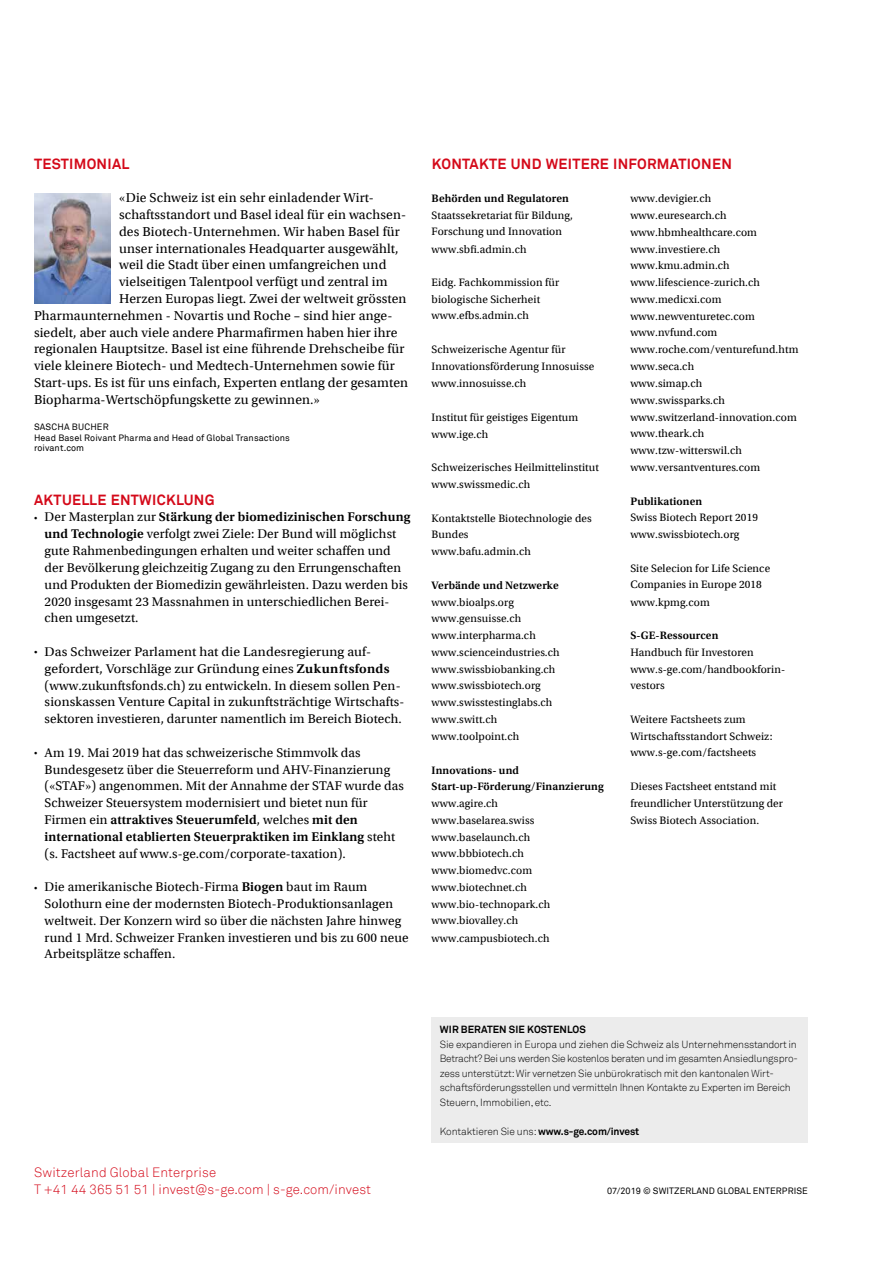
<style>
.page{position:relative;width:893px;height:1263px;background:#fff}
.page>*{position:absolute;margin:0;border:0;box-sizing:border-box;transform-origin:0 0}
.t1{font:14.4px "Akkurat S GE Bold";letter-spacing:.02em;color:#d40919}
.t2{font:13.5px "Utopia S GE Regular";letter-spacing:.01em;color:#000}
.t3{font:13.2px/16.8px "Utopia S GE Regular";letter-spacing:.01em;color:#000}
.t4{font:13.2px/16.8px "Utopia S GE Regular";letter-spacing:.01em;color:#000;scale:1.04 1}
.t5{font:13.2px/16.8px "Utopia S GE Semibold";letter-spacing:.01em;color:#000}
.t6{font:13.2px/16.8px "Akkurat S GE Light";letter-spacing:.01em;color:#d40919}
.t7{font:11.25px/16.8px "Utopia S GE Regular";letter-spacing:.01em;color:#000}
.t8{font:11.25px/16.8px "Utopia S GE Semibold";letter-spacing:.01em;color:#000}
.t9{font:10.2px/14.5px "Akkurat S GE Light";letter-spacing:-.02em;color:#000}
.t10{font:10.2px "Akkurat S GE Bold";letter-spacing:.01em;color:#000}
.t11{font:9px/10.4px "Akkurat S GE Regular";letter-spacing:.01em;color:#000}
.s1{font-family:"Utopia S GE Regular";font-size:8.25px}
.s2{font-family:"Utopia S GE Regular"}
.s3{font-family:"Utopia S GE Semibold"}
.s4{font-size:8.25px}
.s5{font-family:"Akkurat S GE Bold"}
</style>
<div class="page">
<img style="left:34px;top:193px;width:77px;height:110px">
<div style="left:432px;top:1017px;width:376px;height:126px;background:#ececec"></div>
<p class="t1" style="left:34px;top:153px;width:97px">TESTIMONIAL</p>
<p class="t2" style="left:119px;top:188px;width:256px">«Die Schweiz ist ein sehr einladender Wirt-</p>
<p class="t2" style="left:119px;top:205px;width:289px">schaftsstandort und Basel ideal für ein wachsen-</p>
<p class="t2" style="left:119px;top:222px;width:282px">des Biotech-Unternehmen. Wir haben Basel für</p>
<p class="t2" style="left:119px;top:239px;width:281px">unser internationales Headquarter ausgewählt,</p>
<p class="t2" style="left:119px;top:256px;width:269px">weil die Stadt über einen umfangreichen und</p>
<p class="t2" style="left:119px;top:272px;width:270px">vielseitigen Talentpool verfügt und zentral im</p>
<p class="t2" style="left:119px;top:289px;width:289px">Herzen Europas liegt. Zwei der weltweit grössten</p>
<p class="t2" style="left:34px;top:306px;width:360px">Pharmaunternehmen - Novartis und Roche – sind hier ange-</p>
<p class="t2" style="left:34px;top:323px;width:365px">siedelt, aber auch viele andere Pharmafirmen haben hier ihre</p>
<p class="t2" style="left:34px;top:340px;width:372px">regionalen Hauptsitze. Basel ist eine führende Drehscheibe für</p>
<p class="t2" style="left:34px;top:356px;width:362px">viele kleinere Biotech- und Medtech-Unternehmen sowie für</p>
<p class="t2" style="left:34px;top:373px;width:376px">Start-ups. Es ist für uns einfach, Experten entlang der gesamten</p>
<p class="t2" style="left:34px;top:390px;width:287px">Biopharma-Wertschöpfungskette zu gewinnen.»</p>
<p class="t11" style="left:34px;top:422px;width:257px">SASCHA BUCHER<br>Head Basel Roivant Pharma and Head of Global Transactions roivant.com</p>
<p class="t1" style="left:34px;top:489px;width:182px">AKTUELLE ENTWICKLUNG</p>
<p class="t5" style="left:34px;top:508px;width:378px"><span class="s1">•</span> <span class="s2">Der Masterplan zur</span> Stärkung der biomedizinischen Forschung</p>
<p class="t3" style="left:45px;top:525px;width:365px"><span class="s3">und Technologie</span> verfolgt zwei Ziele: Der Bund will möglichst gute Rahmenbedingungen erhalten und weiter schaffen und der Bevölkerung gleichzeitig Zugang zu den Errungenschaften und Produkten der Biomedizin gewährleisten. Dazu werden bis 2020 insgesamt 23 Massnahmen in unterschiedlichen Berei&shy;chen umgesetzt.</p>
<p class="t4" style="left:45px;top:642px;width:347px;text-indent:-11px"><span class="s4">•</span> Das Schweizer Parlament hat die Landesregierung auf&shy;gefordert, Vorschläge zur Gründung eines <span class="s3">Zukunftsfonds </span>(www.zukunftsfonds.ch) zu entwickeln. In diesem sollen Pen&shy;sionskassen Venture Capital in zukunftsträchtige Wirtschafts&shy;sektoren investieren, darunter namentlich im Bereich Biotech.</p>
<p class="t3" style="left:45px;top:743px;width:361px;text-indent:-11px"><span class="s4">•</span> Am 19. Mai 2019 hat das schweizerische Stimmvolk das Bundesgesetz über die Steuerreform und AHV-Finanzierung («STAF») angenommen. Mit der Annahme der STAF wurde das Schweizer Steuersystem modernisiert und bietet nun für</p>
<p class="t5" style="left:45px;top:810px;width:352px"><span class="s2">Firmen ein</span> attraktives Steuerumfeld<span class="s2">, welches</span> mit den international etablierten Steuerpraktiken im Einklang <span class="s2">steht</span></p>
<p class="t3" style="left:45px;top:844px;width:303px">(s. Factsheet auf www.s-ge.com/corporate-taxation).</p>
<p class="t3" style="left:45px;top:877px;width:365px;text-indent:-11px"><span class="s4">•</span> Die amerikanische Biotech-Firma <span class="s3">Biogen</span> baut im Raum Solothurn eine der modernsten Biotech-Produktionsanlagen weltweit. Der Konzern wird so über die nächsten Jahre hinweg rund 1 Mrd. Schweizer Franken investieren und bis zu 600 neue Arbeitsplätze schaffen.</p>
<p class="t1" style="left:432px;top:153px;width:302px">KONTAKTE UND WEITERE INFORMATIONEN</p>
<p class="t8" style="left:432px;top:189px;width:139px">Behörden und Regulatoren</p>
<p class="t7" style="left:432px;top:206px;width:143px">Staatssekretariat für Bildung,<br>Forschung und Innovation www.sbfi.admin.ch</p>
<p class="t7" style="left:432px;top:274px;width:129px">Eidg. Fachkommission für biologische Sicherheit www.efbs.admin.ch</p>
<p class="t7" style="left:432px;top:341px;width:164px">Schweizerische Agentur für<br>Innovationsförderung Innosuisse www.innosuisse.ch</p>
<p class="t7" style="left:432px;top:408px;width:148px">Institut für geistiges Eigentum www.ige.ch</p>
<p class="t7" style="left:432px;top:458px;width:169px">Schweizerisches Heilmittelinstitut www.swissmedic.ch</p>
<p class="t7" style="left:432px;top:509px;width:162px">Kontaktstelle Biotechnologie des<br>Bundes<br>www.bafu.admin.ch</p>
<p class="t8" style="left:432px;top:576px;width:129px">Verbände und Netzwerke</p>
<p class="t7" style="left:432px;top:593px;width:130px">www.bioalps.org www.gensuisse.ch www.interpharma.ch www.scienceindustries.ch www.swissbiobanking.ch www.swissbiotech.org www.swisstestinglabs.ch www.switt.ch www.toolpoint.ch</p>
<p class="t8" style="left:432px;top:761px;width:174px">Innovations- und<br>Start-up-Förderung/Finanzierung</p>
<p class="t7" style="left:432px;top:794px;width:120px">www.agire.ch www.baselarea.swiss www.baselaunch.ch www.bbbiotech.ch www.biomedvc.com www.biotechnet.ch www.bio-technopark.ch www.biovalley.ch www.campusbiotech.ch</p>
<p class="t7" style="left:630px;top:189px;width:170px">www.devigier.ch www.euresearch.ch www.hbmhealthcare.com www.investiere.ch www.kmu.admin.ch www.lifescience-zurich.ch www.medicxi.com www.newventuretec.com www.nvfund.com www.roche.com/venturefund.htm www.seca.ch<br>www.simap.ch www.swissparks.ch www.switzerland-innovation.com www.theark.ch www.tzw-witterswil.ch www.versantventures.com</p>
<p class="t8" style="left:630px;top:492px;width:73px">Publikationen</p>
<p class="t7" style="left:630px;top:508px;width:129px">Swiss Biotech Report 2019 www.swissbiotech.org</p>
<p class="t7" style="left:630px;top:559px;width:141px">Site Selecion for Life Science<br>Companies in Europe 2018 www.kpmg.com</p>
<p class="t8" style="left:630px;top:626px;width:90px">S-GE-Ressourcen</p>
<p class="t7" style="left:630px;top:643px;width:156px">Handbuch für Investoren www.s-ge.com/handbookforin&shy;vestors</p>
<p class="t7" style="left:630px;top:710px;width:144px">Weitere Factsheets zum<br>Wirtschaftsstandort Schweiz: www.s-ge.com/factsheets</p>
<p class="t7" style="left:630px;top:777px;width:154px">Dieses Factsheet entstand mit freundlicher Unterstützung der<br>Swiss Biotech Association.</p>
<p class="t6" style="left:34px;top:1163px;width:339px">Switzerland Global Enterprise<br>T +41 44 365 51 51 | invest@s-ge.com | s-ge.com/invest</p>
<p class="t10" style="left:440px;top:1022px;width:148px">WIR BERATEN SIE KOSTENLOS</p>
<p class="t9" style="left:440px;top:1036px;width:360px">Sie expandieren in Europa und ziehen die Schweiz als Unternehmensstandort in Betracht? Bei uns werden Sie kostenlos beraten und im gesamten Ansiedlungspro&shy;zess unterstützt: Wir vernetzen Sie unbürokratisch mit den kantonalen Wirt&shy;schaftsförderungsstellen und vermitteln Ihnen Kontakte zu Experten im Bereich Steuern, Immobilien, etc.</p>
<p class="t9" style="left:440px;top:1123px;width:201px">Kontaktieren Sie uns: <span class="s5">www.s-ge.com/invest</span></p>
<p class="t11" style="left:607px;top:1185px;width:202px">07/2019 © SWITZERLAND GLOBAL ENTERPRISE</p>
</div>
